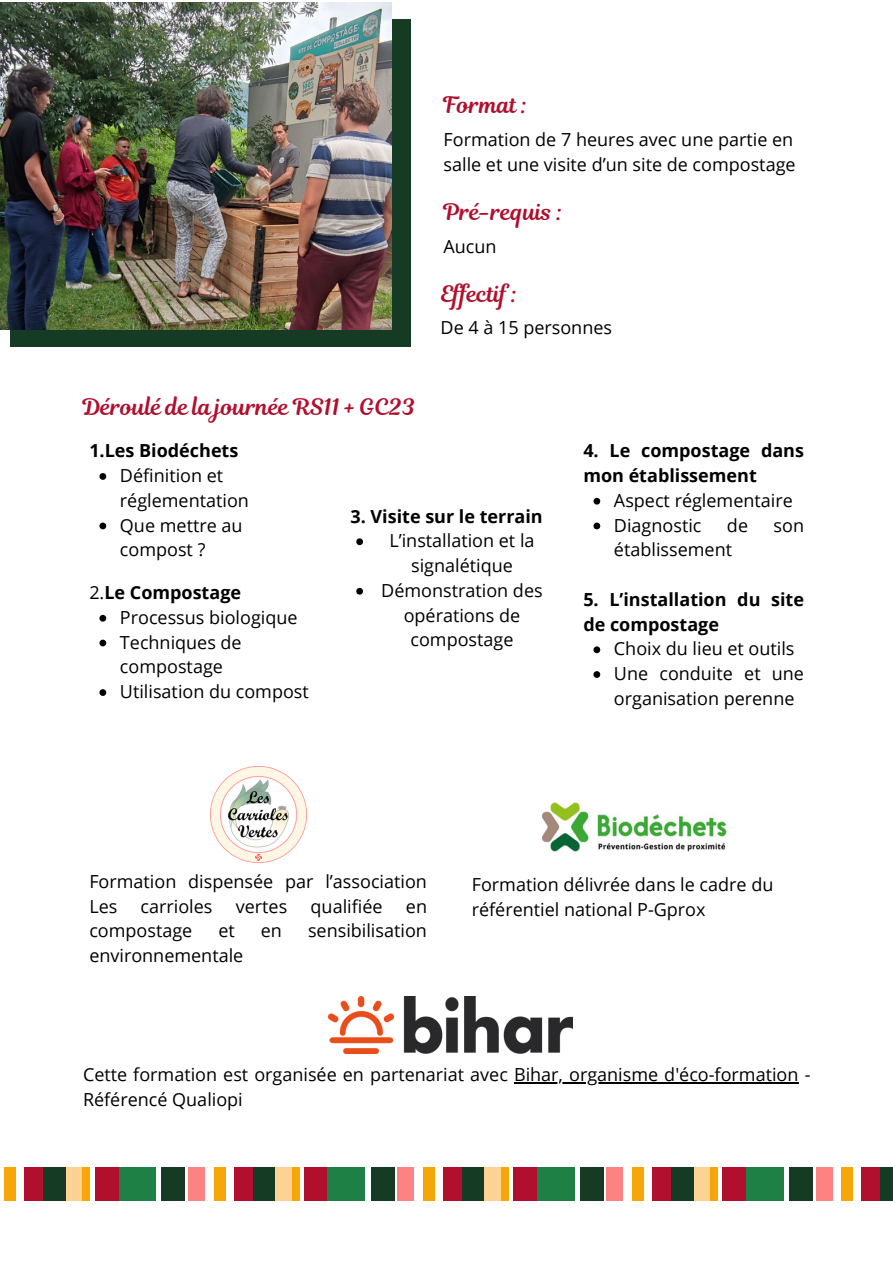
<style>
.page{position:relative;width:893px;height:1264px;background:#fff}
.page>*{position:absolute;margin:0;border:0;box-sizing:border-box;transform-origin:0 0}
.t1{font:22.5px "RTL Romman Regular";color:#b10f2e}
.t2{font:18px/24.8px "Open Sans";color:#000}
.t3{font:700 18px/24.8px "Open Sans";color:#000}
.s1{font-weight:400}
</style>
<div class="page">
<div style="left:162px;top:1167px;width:23px;height:33px;background:#153b24"></div>
<div style="left:275px;top:1167px;width:17px;height:33px;background:#fcd395"></div>
<div style="left:304px;top:1167px;width:24px;height:33px;background:#b10f2e"></div>
<div style="left:118px;top:1167px;width:38px;height:33px;background:#1e8044"></div>
<div style="left:252px;top:1167px;width:23px;height:33px;background:#153b24"></div>
<div style="left:234px;top:1167px;width:18px;height:33px;background:#b10f2e"></div>
<div style="left:188px;top:1167px;width:17px;height:33px;background:#fe8282"></div>
<div style="left:214px;top:1167px;width:11px;height:33px;background:#f6a608"></div>
<div style="left:292px;top:1167px;width:7px;height:33px;background:#f6a608"></div>
<div style="left:66px;top:1167px;width:17px;height:33px;background:#fcd395"></div>
<div style="left:95px;top:1167px;width:23px;height:33px;background:#b10f2e"></div>
<div style="left:43px;top:1167px;width:23px;height:33px;background:#153b24"></div>
<div style="left:24px;top:1167px;width:19px;height:33px;background:#b10f2e"></div>
<div style="left:5px;top:1167px;width:11px;height:33px;background:#f6a608"></div>
<div style="left:83px;top:1167px;width:7px;height:33px;background:#f6a608"></div>
<div style="left:371px;top:1167px;width:23px;height:33px;background:#153b24"></div>
<div style="left:484px;top:1167px;width:17px;height:33px;background:#fcd395"></div>
<div style="left:513px;top:1167px;width:24px;height:33px;background:#b10f2e"></div>
<div style="left:327px;top:1167px;width:38px;height:33px;background:#1e8044"></div>
<div style="left:461px;top:1167px;width:23px;height:33px;background:#153b24"></div>
<div style="left:443px;top:1167px;width:18px;height:33px;background:#b10f2e"></div>
<div style="left:397px;top:1167px;width:17px;height:33px;background:#fe8282"></div>
<div style="left:423px;top:1167px;width:11px;height:33px;background:#f6a608"></div>
<div style="left:501px;top:1167px;width:7px;height:33px;background:#f6a608"></div>
<div style="left:580px;top:1167px;width:23px;height:33px;background:#153b24"></div>
<div style="left:693px;top:1167px;width:17px;height:33px;background:#fcd395"></div>
<div style="left:722px;top:1167px;width:24px;height:33px;background:#b10f2e"></div>
<div style="left:537px;top:1167px;width:37px;height:33px;background:#1e8044"></div>
<div style="left:670px;top:1167px;width:23px;height:33px;background:#153b24"></div>
<div style="left:652px;top:1167px;width:18px;height:33px;background:#b10f2e"></div>
<div style="left:606px;top:1167px;width:17px;height:33px;background:#fe8282"></div>
<div style="left:632px;top:1167px;width:11px;height:33px;background:#f6a608"></div>
<div style="left:710px;top:1167px;width:7px;height:33px;background:#f6a608"></div>
<div style="left:789px;top:1167px;width:23px;height:33px;background:#153b24"></div>
<div style="left:746px;top:1167px;width:38px;height:33px;background:#1e8044"></div>
<div style="left:880px;top:1167px;width:12px;height:33px;background:#153b24"></div>
<div style="left:861px;top:1167px;width:19px;height:33px;background:#b10f2e"></div>
<div style="left:815px;top:1167px;width:17px;height:33px;background:#fe8282"></div>
<div style="left:841px;top:1167px;width:12px;height:33px;background:#f6a608"></div>
<img style="left:210px;top:766px;width:96px;height:96px">
<div style="left:10px;top:20px;width:401px;height:327px;background:#153b24"></div>
<img style="left:0;top:2px;width:392px;height:327px">
<img style="left:541px;top:802px;width:186px;height:50px">
<svg style="left:593px;top:498px;width:7px;height:6px"></svg>
<svg style="left:593px;top:522px;width:7px;height:7px"></svg>
<svg style="left:593px;top:646px;width:7px;height:7px"></svg>
<svg style="left:593px;top:671px;width:7px;height:7px"></svg>
<img style="left:328px;top:996px;width:244px;height:57px">
<hr style="left:514px;top:1082px;width:284px;height:1px;background:#000">
<svg style="left:99px;top:473px;width:7px;height:7px"></svg>
<svg style="left:99px;top:522px;width:7px;height:7px"></svg>
<svg style="left:99px;top:615px;width:7px;height:6px"></svg>
<svg style="left:99px;top:639px;width:7px;height:7px"></svg>
<svg style="left:99px;top:689px;width:7px;height:7px"></svg>
<svg style="left:356px;top:538px;width:7px;height:7px"></svg>
<svg style="left:356px;top:588px;width:7px;height:6px"></svg>
<h2 class="t1" style="left:443px;top:89px;width:85px">Format :</h2>
<p class="t2" style="left:443px;top:126px;width:353px">Formation de 7 heures avec une partie en salle et une visite d’un site de compostage</p>
<h1 class="t1" style="left:83px;top:391px;width:334px">Déroulé de la journée RS11 + GC23</h1>
<h2 class="t1" style="left:443px;top:196px;width:120px">Pré-requis :</h2>
<p class="t2" style="left:443px;top:233px;width:55px">Aucun</p>
<p class="t1" style="left:440px;top:278px;width:78px">Ef ectif :</p>
<h2 class="t2" style="left:440px;top:315px;width:173px">De 4 à 15 personnes</h2>
<p class="t3" style="left:89px;top:438px;width:150px">1.Les Biodéchets</p>
<p class="t2" style="left:120px;top:462px;width:130px">Définition et réglementation</p>
<h2 class="t2" style="left:120px;top:512px;width:124px">Que mettre au compost ?</h2>
<p class="t3" style="left:89px;top:579px;width:153px"><span class="s1">2.</span>Le Compostage</p>
<p class="t2" style="left:120px;top:604px;width:179px">Processus biologique</p>
<p class="t2" style="left:120px;top:629px;width:123px">Techniques de compostage</p>
<p class="t2" style="left:120px;top:678px;width:190px">Utilisation du compost</p>
<p class="t3" style="left:350px;top:503px;width:194px">3. Visite sur le terrain</p>
<p class="t2" style="left:389px;top:528px;width:147px;text-align:center">L’installation et la signalétique</p>
<p class="t2" style="left:381px;top:577px;width:163px;text-align:center">Démonstration des opérations de compostage</p>
<h1 class="t3" style="left:583px;top:438px;width:222px">4. Le compostage dans mon établissement</h1>
<p class="t2" style="left:614px;top:487px;width:180px">Aspect réglementaire</p>
<h1 class="t2" style="left:614px;top:512px;width:89px">Diagnostic</h1>
<h1 class="t2" style="left:727px;top:512px;width:23px">de</h1>
<h1 class="t2" style="left:773px;top:512px;width:32px">son</h1>
<h1 class="t2" style="left:614px;top:537px;width:120px">établissement</h1>
<p class="t3" style="left:583px;top:586px;width:222px">5. L’installation du site de compostage</p>
<h1 class="t2" style="left:614px;top:636px;width:182px">Choix du lieu et outils</h1>
<p class="t2" style="left:614px;top:660px;width:191px">Une conduite et une organisation perenne</p>
<p class="t2" style="left:89px;top:868px;width:339px">Formation dispensée par l’association<br>Les</p>
<p class="t2" style="left:141px;top:893px;width:73px">carrioles</p>
<p class="t2" style="left:236px;top:893px;width:53px">vertes</p>
<p class="t2" style="left:310px;top:893px;width:73px">qualifiée</p>
<p class="t2" style="left:406px;top:893px;width:23px">en</p>
<p class="t2" style="left:89px;top:918px;width:104px">compostage</p>
<p class="t2" style="left:218px;top:918px;width:18px">et</p>
<p class="t2" style="left:261px;top:918px;width:23px">en</p>
<p class="t2" style="left:308px;top:918px;width:120px">sensibilisation</p>
<p class="t2" style="left:89px;top:942px;width:155px">environnementale</p>
<p class="t2" style="left:471px;top:871px;width:303px">Formation délivrée dans le cadre du référentiel national P-Gprox</p>
<p class="t2" style="left:83px;top:1061px;width:728px">Cette formation est organisée en partenariat avec Bihar, organisme d'éco-formation -</p>
<p class="t2" style="left:83px;top:1086px;width:161px">Référencé Qualiopi</p>
</div>
